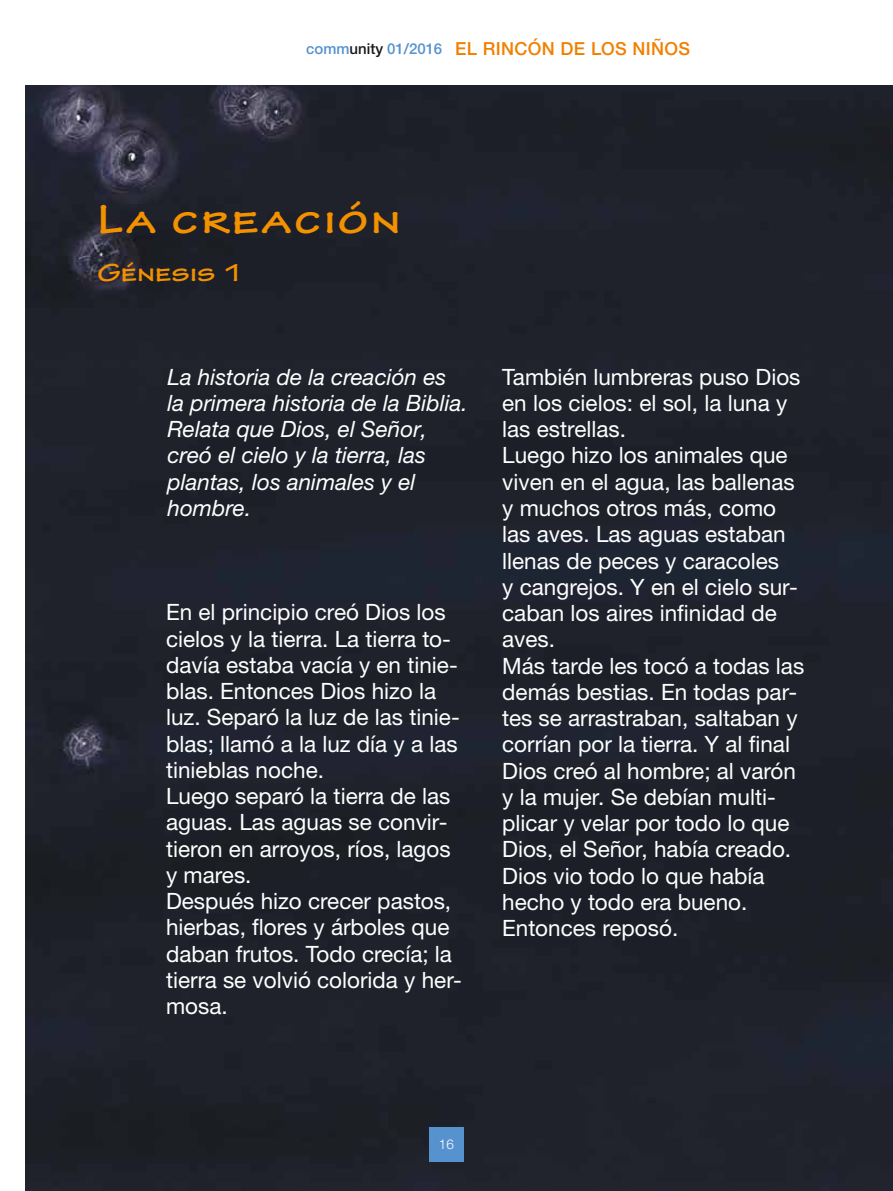
<style>
.page{position:relative;width:893px;height:1191px;background:#fff}
.page>*{position:absolute;margin:0;border:0;box-sizing:border-box;transform-origin:0 0}
.t1{font:700 expanded 43.65px "Tekton Pro";letter-spacing:.05em;color:#f39100}
.t2{font:700 expanded 26.25px "Tekton Pro";color:#f39100}
.t3{font:22.5px/26.2px "Helvetica Neue LTW1 G";color:#fff}
.t4{font:italic 22.5px/26.2px "Helvetica Neue LTW1 G";color:#fff}
.t5{font:500 18px "Helvetica Neue LTW1 G";letter-spacing:.02em;color:#f08100}
.t6{font:300 13.5px "Helvetica Neue LTW1 G";color:#fff}
.s1{font-size:15px;color:#5592ce}
.s2{font-size:15px;color:#1a1a18}
</style>
<div class="page">
<div style="left:26px;top:85px;width:867px;height:1106px;background:#1f222b"></div>
<div style="left:429px;top:1127px;width:34px;height:34px;background:#5592ce"></div>
<p class="t5" style="left:306px;top:38px;width:386px"><span class="s1">comm</span><span class="s2">unity</span> <span class="s1">01/2016</span> EL RINCÓN DE LOS NIÑOS</p>
<h1 class="t1" style="left:97px;top:193px;width:305px">La creación</h1>
<p class="t2" style="left:97px;top:257px;width:149px">Génesis 1</p>
<p class="t4" style="left:167px;top:363px;width:302px">La historia de la creación es la primera historia de la Biblia.<br>Relata que Dios, el Señor, creó el cielo y la tierra, las plantas, los animales y el hombre.</p>
<p class="t3" style="left:166px;top:599px;width:297px">En el principio creó Dios los cielos y la tierra. La tierra to&shy;davía estaba vacía y en tinie&shy;blas. Entonces Dios hizo la luz. Separó la luz de las tinie&shy;blas; llamó a la luz día y a las tinieblas noche.<br>Luego separó la tierra de las aguas. Las aguas se convir&shy;tieron en arroyos, ríos, lagos y mares.<br>Después hizo crecer pastos, hierbas, flores y árboles que daban frutos. Todo crecía; la tierra se volvió colorida y her&shy;mosa.</p>
<p class="t3" style="left:502px;top:363px;width:304px">También lumbreras puso Dios en los cielos: el sol, la luna y las estrellas.<br>Luego hizo los animales que viven en el agua, las ballenas y muchos otros más, como las aves. Las aguas estaban llenas de peces y caracoles<br>y cangrejos. Y en el cielo sur&shy;caban los aires infinidad de aves.<br>Más tarde les tocó a todas las demás bestias. En todas par&shy;tes se arrastraban, saltaban y corrían por la tierra. Y al final<br>Dios creó al hombre; al varón y la mujer. Se debían multi&shy;plicar y velar por todo lo que<br>Dios, el Señor, había creado.<br>Dios vio todo lo que había hecho y todo era bueno.<br>Entonces reposó.</p>
<p class="t6" style="left:439px;top:1136px;width:17px">16</p>
</div>
